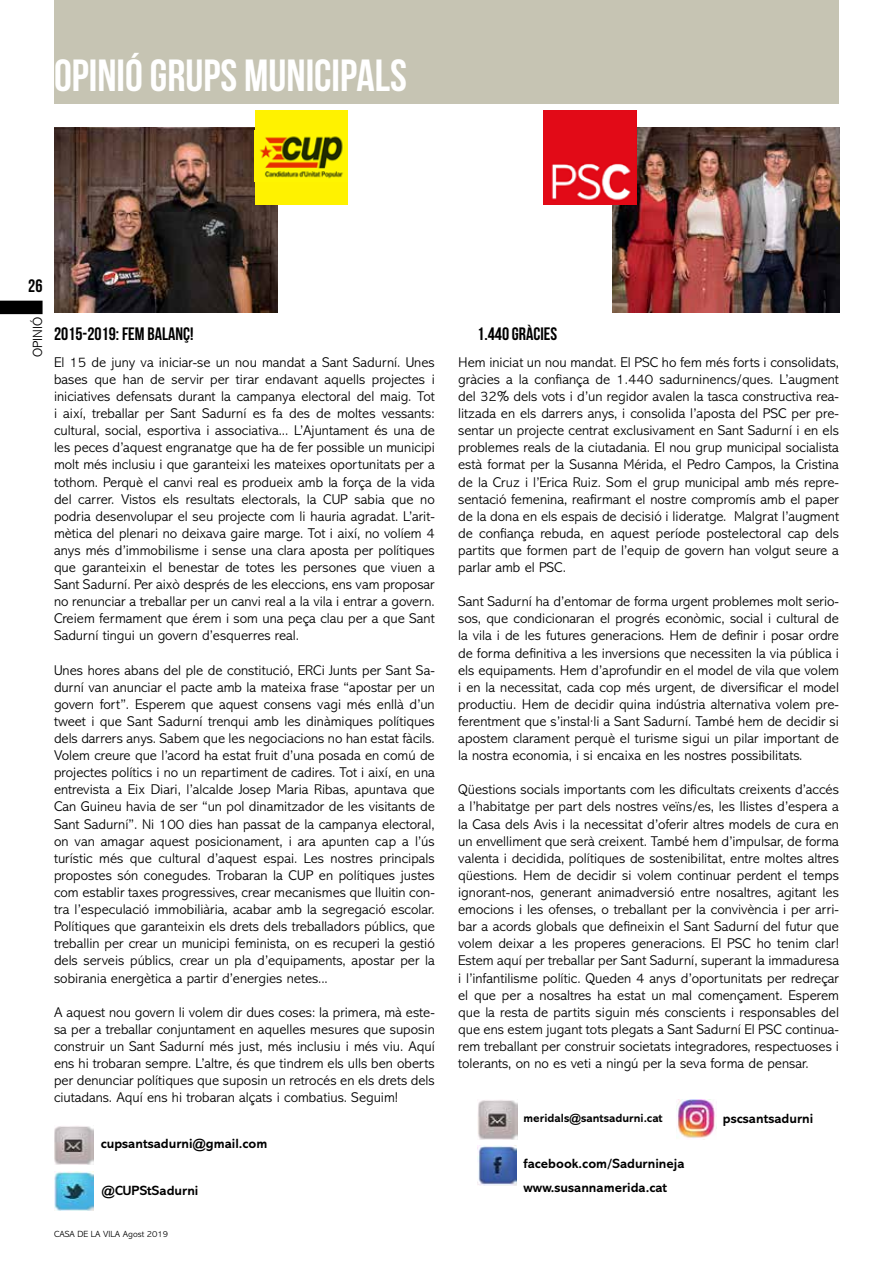
<style>
.page{position:relative;width:893px;height:1263px;background:#fff}
.page>*{position:absolute;margin:0;border:0;box-sizing:border-box;transform-origin:0 0}
.t1{font:45px "Bebas Neue";color:#fff}
.t2{font:18px "Bebas Neue";color:#000}
.t3{font:300 14.25px/17.1px "Abadi";color:#000;text-align:justify}
.t4{font:700 13.5px "Abadi";color:#000}
.t5{font:300 13.5px "Abadi";color:#000}
.t6{font:700 12px "Abadi";color:#000}
.t7{font:300 9px "Abadi";color:#000}
</style>
<div class="page">
<img style="left:612px;top:128px;width:227px;height:184px">
<div style="left:54px;top:0;width:785px;height:103px;background:#c6c4b3"></div>
<img style="left:543px;top:110px;width:93px;height:94px">
<img style="left:54px;top:1171px;width:40px;height:39px">
<img style="left:477px;top:1146px;width:40px;height:39px">
<img style="left:677px;top:1100px;width:38px;height:38px">
<img style="left:478px;top:1100px;width:39px;height:39px">
<img style="left:54px;top:1126px;width:40px;height:38px">
<div style="left:0;top:301px;width:43px;height:13px;background:#000"></div>
<img style="left:54px;top:128px;width:223px;height:184px">
<div style="left:254px;top:111px;width:93px;height:94px;background:#fff200"></div>
<img style="left:260px;top:136px;width:83px;height:43px">
<h1 class="t1" style="left:54px;top:51px;width:354px">OPINIÓ GRUPS MUNICIPALS</h1>
<p class="t2" style="left:28px;top:276px;width:16px">26</p>
<p class="t5" style="left:30px;top:357px;width:42px;rotate:-90deg">OPINIÓ</p>
<p class="t2" style="left:54px;top:324px;width:141px">2015-2019: FEM BALANÇ!</p>
<p class="t3" style="left:54px;top:354px;width:382px">El 15 de juny va iniciar-se un nou mandat a Sant Sadurní. Unes bases que han de servir per tirar endavant aquells projectes i iniciatives defensats durant la campanya electoral del maig. Tot i així, treballar per Sant Sadurní es fa des de moltes vessants: cultural, social, esportiva i associativa... L’Ajuntament és una de les peces d’aquest engranatge que ha de fer possible un municipi molt més inclusiu i que garanteixi les mateixes oportunitats per a tothom. Perquè el canvi real es produeix amb la força de la vida del carrer. Vistos els resultats electorals, la CUP sabia que no podria desenvolupar el seu projecte com li hauria agradat. L’arit&shy;mètica del plenari no deixava gaire marge. Tot i així, no volíem 4 anys més d’immobilisme i sense una clara aposta per polítiques que garanteixin el benestar de totes les persones que viuen a Sant Sadurní. Per això després de les eleccions, ens vam proposar no renunciar a treballar per un canvi real a la vila i entrar a govern.<br>Creiem fermament que érem i som una peça clau per a que Sant Sadurní tingui un govern d’esquerres real.</p>
<p class="t3" style="left:54px;top:662px;width:382px">Unes hores abans del ple de constitució, ERCi Junts per Sant Sa&shy;durní van anunciar el pacte amb la mateixa frase “apostar per un govern fort”. Esperem que aquest consens vagi més enllà d’un tweet i que Sant Sadurní trenqui amb les dinàmiques polítiques dels darrers anys. Sabem que les negociacions no han estat fàcils.<br>Volem creure que l’acord ha estat fruit d’una posada en comú de projectes polítics i no un repartiment de cadires. Tot i així, en una entrevista a Eix Diari, l’alcalde Josep Maria Ribas, apuntava que Can Guineu havia de ser “un pol dinamitzador de les visitants de Sant Sadurní”. Ni 100 dies han passat de la campanya electoral, on van amagar aquest posicionament, i ara apunten cap a l’ús turístic més que cultural d’aquest espai. Les nostres principals propostes són conegudes. Trobaran la CUP en polítiques justes com establir taxes progressives, crear mecanismes que lluitin con&shy;tra l’especulació immobiliària, acabar amb la segregació escolar.<br>Polítiques que garanteixin els drets dels treballadors públics, que treballin per crear un municipi feminista, on es recuperi la gestió dels serveis públics, crear un pla d’equipaments, apostar per la sobirania energètica a partir d’energies netes...</p>
<p class="t3" style="left:54px;top:1004px;width:382px">A aquest nou govern li volem dir dues coses: la primera, mà este&shy;sa per a treballar conjuntament en aquelles mesures que suposin construir un Sant Sadurní més just, més inclusiu i més viu. Aquí ens hi trobaran sempre. L’altre, és que tindrem els ulls ben oberts per denunciar polítiques que suposin un retrocés en els drets dels ciutadans. Aquí ens hi trobaran alçats i combatius. Seguim!</p>
<p class="t4" style="left:101px;top:1136px;width:168px">cupsantsadurni@gmail.com</p>
<p class="t4" style="left:102px;top:1183px;width:98px">@CUPStSadurni</p>
<p class="t7" style="left:54px;top:1229px;width:116px">CASA DE LA VILA Agost 2019</p>
<p class="t2" style="left:477px;top:324px;width:81px">1.440 GRÀCIES</p>
<p class="t3" style="left:458px;top:354px;width:382px">Hem iniciat un nou mandat. El PSC ho fem més forts i consolidats, gràcies a la confiança de 1.440 sadurninencs/ques. L’augment del 32% dels vots i d’un regidor avalen la tasca constructiva rea&shy;litzada en els darrers anys, i consolida l’aposta del PSC per pre&shy;sentar un projecte centrat exclusivament en Sant Sadurní i en els problemes reals de la ciutadania. El nou grup municipal socialista està format per la Susanna Mérida, el Pedro Campos, la Cristina de la Cruz i l’Erica Ruiz. Som el grup municipal amb més repre&shy;sentació femenina, reafirmant el nostre compromís amb el paper de la dona en els espais de decisió i lideratge. Malgrat l’augment de confiança rebuda, en aquest període postelectoral cap dels partits que formen part de l’equip de govern han volgut seure a parlar amb el PSC.</p>
<p class="t3" style="left:458px;top:593px;width:382px">Sant Sadurní ha d’entomar de forma urgent problemes molt serio&shy;sos, que condicionaran el progrés econòmic, social i cultural de la vila i de les futures generacions. Hem de definir i posar ordre de forma definitiva a les inversions que necessiten la via pública i els equipaments. Hem d’aprofundir en el model de vila que volem i en la necessitat, cada cop més urgent, de diversificar el model productiu. Hem de decidir quina indústria alternativa volem pre&shy;ferentment que s’instal·li a Sant Sadurní. També hem de decidir si apostem clarament perquè el turisme sigui un pilar important de la nostra economia, i si encaixa en les nostres possibilitats.</p>
<p class="t3" style="left:458px;top:781px;width:382px">Qüestions socials importants com les dificultats creixents d’accés a l’habitatge per part dels nostres veïns/es, les llistes d’espera a la Casa dels Avis i la necessitat d’oferir altres models de cura en un envelliment que serà creixent. També hem d’impulsar, de forma valenta i decidida, polítiques de sostenibilitat, entre moltes altres qüestions. Hem de decidir si volem continuar perdent el temps ignorant-nos, generant animadversió entre nosaltres, agitant les emocions i les ofenses, o treballant per la convivència i per arri&shy;bar a acords globals que defineixin el Sant Sadurní del futur que volem deixar a les properes generacions. El PSC ho tenim clar!<br>Estem aquí per treballar per Sant Sadurní, superant la immaduresa i l’infantilisme polític. Queden 4 anys d’oportunitats per redreçar el que per a nosaltres ha estat un mal començament. Esperem que la resta de partits siguin més conscients i responsables del que ens estem jugant tots plegats a Sant Sadurní El PSC continua&shy;rem treballant per construir societats integradores, respectuoses i tolerants, on no es veti a ningú per la seva forma de pensar.</p>
<p class="t6" style="left:523px;top:1111px;width:141px">meridals@santsadurni.cat</p>
<p class="t4" style="left:723px;top:1111px;width:92px">pscsantsadurni</p>
<p class="t4" style="left:523px;top:1156px;width:162px">facebook.com/Sadurnineja</p>
<p class="t4" style="left:523px;top:1180px;width:145px">www.susannamerida.cat</p>
</div>
